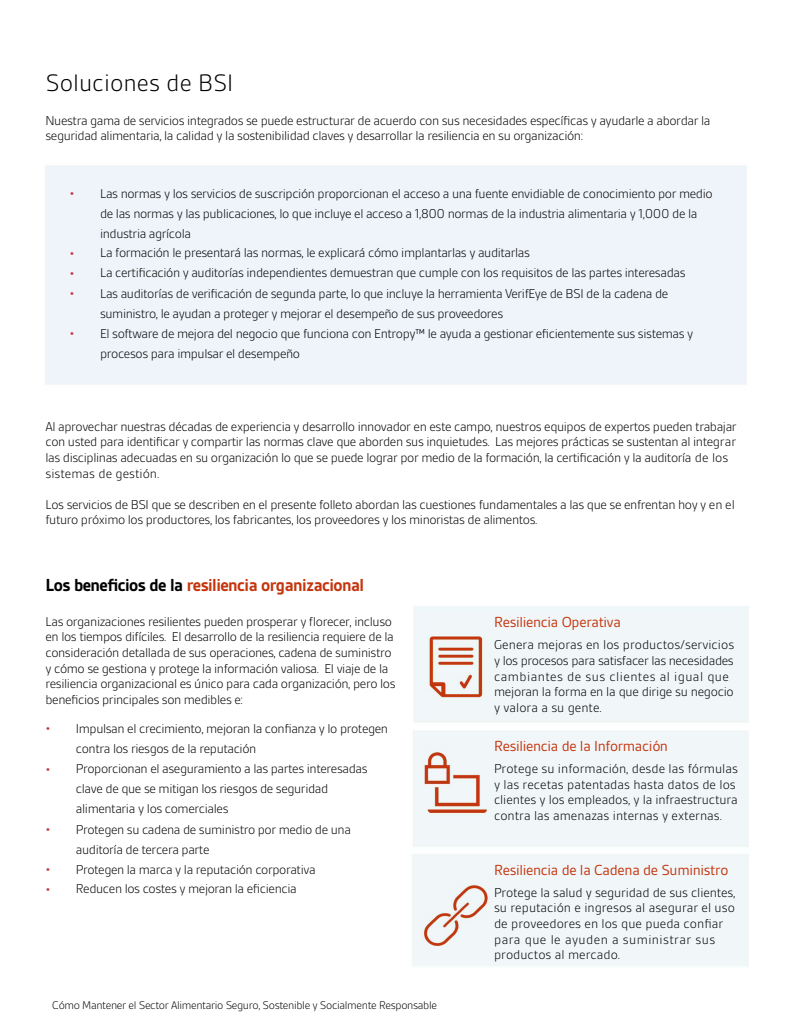
<style>
.page{position:relative;width:794px;height:1034px;background:#fff}
.page>*{position:absolute;margin:0;border:0;box-sizing:border-box;transform-origin:0 0}
.t1{font:300 25.62px "BSI Gesta";color:#000}
.t2{font:700 18.75px "BSI Gesta";letter-spacing:-.03em;color:#c4360e}
.t3{font:15.62px "BSI Gesta";letter-spacing:-.02em;color:#c4360e}
.t4{font:300 13.75px/15.6px "BSI Gesta";letter-spacing:-.03em;color:#000}
.t5{font:300 13.75px/15.6px "BSI Gesta";color:#000}
.t6{font:300 13.75px/20px "BSI Gesta";color:#c23134;text-align:justify}
.t7{font:300 11.88px "BSI Gesta";letter-spacing:-.03em;color:#000}
.s1{color:#000}
</style>
<div class="page">
<img style="left:45px;top:165px;width:704px;height:801px">
<h1 class="t1" style="left:45px;top:69px;width:189px">Soluciones de BSI</h1>
<p class="t4" style="left:45px;top:113px;width:666px;line-height:15px">Nuestra gama de servicios integrados se puede estructurar de acuerdo con sus necesidades específicas y ayudarle a abordar la seguridad alimentaria, la calidad y la sostenibilidad claves y desarrollar la resiliencia en su organización:</p>
<p class="t6" style="left:70px;top:184px;width:7px">•</p>
<p class="t6" style="left:70px;top:244px;width:7px">• • •</p>
<p class="t6" style="left:70px;top:324px;width:7px">•</p>
<p class="t4" style="left:100px;top:183px;width:614px;line-height:20px">Las normas y los servicios de suscripción proporcionan el acceso a una fuente envidiable de conocimiento por medio de las normas y las publicaciones, lo que incluye el acceso a 1,800 normas de la industria alimentaria y 1,000 de la industria agrícola<br>La formación le presentará las normas, le explicará cómo implantarlas y auditarlas<br>La certificación y auditorías independientes demuestran que cumple con los requisitos de las partes interesadas<br>Las auditorías de verificación de segunda parte, lo que incluye la herramienta VerifEye de BSI de la cadena de suministro, le ayudan a proteger y mejorar el desempeño de sus proveedores<br>El software de mejora del negocio que funciona con Entropy™ le ayuda a gestionar eficientemente sus sistemas y procesos para impulsar el desempeño</p>
<p class="t4" style="left:45px;top:418px;width:692px">Al aprovechar nuestras décadas de experiencia y desarrollo innovador en este campo, nuestros equipos de expertos pueden trabajar con usted para identificar y compartir las normas clave que aborden sus inquietudes. Las mejores prácticas se sustentan al integrar las disciplinas adecuadas en su organización lo que se puede lograr por medio de la formación, la certificación y la auditoría de los sistemas de gestión.</p>
<p class="t4" style="left:45px;top:496px;width:690px">Los servicios de BSI que se describen en el presente folleto abordan las cuestiones fundamentales a las que se enfrentan hoy y en el futuro próximo los productores, los fabricantes, los proveedores y los minoristas de alimentos.</p>
<h2 class="t2" style="left:45px;top:575px;width:320px"><span class="s1">Los beneficios de la</span> resiliencia organizacional</h2>
<p class="t4" style="left:45px;top:613px;width:351px">Las organizaciones resilientes pueden prosperar y florecer, incluso en los tiempos difíciles. El desarrollo de la resiliencia requiere de la consideración detallada de sus operaciones, cadena de suministro y cómo se gestiona y protege la información valiosa. El viaje de la resiliencia organizacional es único para cada organización, pero los beneficios principales son medibles e:</p>
<p class="t6" style="left:45px;top:719px;width:7px">•</p>
<p class="t6" style="left:45px;top:759px;width:7px">•</p>
<p class="t6" style="left:45px;top:819px;width:7px">•</p>
<p class="t6" style="left:45px;top:859px;width:7px">• •</p>
<p class="t4" style="left:76px;top:719px;width:313px;line-height:19.8px">Impulsan el crecimiento, mejoran la confianza y lo protegen contra los riesgos de la reputación<br>Proporcionan el aseguramiento a las partes interesadas clave de que se mitigan los riesgos de seguridad</p>
<p class="t4" style="left:76px;top:799px;width:276px;line-height:19.9px">alimentaria y los comerciales<br>Protegen su cadena de suministro por medio de una auditoría de tercera parte<br>Protegen la marca y la reputación corporativa Reducen los costes y mejoran la eficiencia</p>
<p class="t7" style="left:52px;top:999px;width:386px">Cómo Mantener el Sector Alimentario Seguro, Sostenible y Socialmente Responsable</p>
<p class="t3" style="left:494px;top:614px;width:128px">Resiliencia Operativa</p>
<p class="t5" style="left:494px;top:637px;width:241px">Genera mejoras en los productos/servicios y los procesos para satisfacer las necesidades cambiantes de sus clientes al igual que mejoran la forma en la que dirige su negocio y valora a su gente.</p>
<p class="t3" style="left:494px;top:737px;width:175px">Resiliencia de la Información</p>
<p class="t5" style="left:494px;top:760px;width:245px">Protege su información, desde las fórmulas y las recetas patentadas hasta datos de los clientes y los empleados, y la infraestructura contra las amenazas internas y externas.</p>
<p class="t3" style="left:494px;top:861px;width:236px">Resiliencia de la Cadena de Suministro</p>
<p class="t5" style="left:494px;top:884px;width:243px">Protege la salud y seguridad de sus clientes, su reputación e ingresos al asegurar el uso de proveedores en los que pueda confiar para que le ayuden a suministrar sus productos al mercado.</p>
</div>
